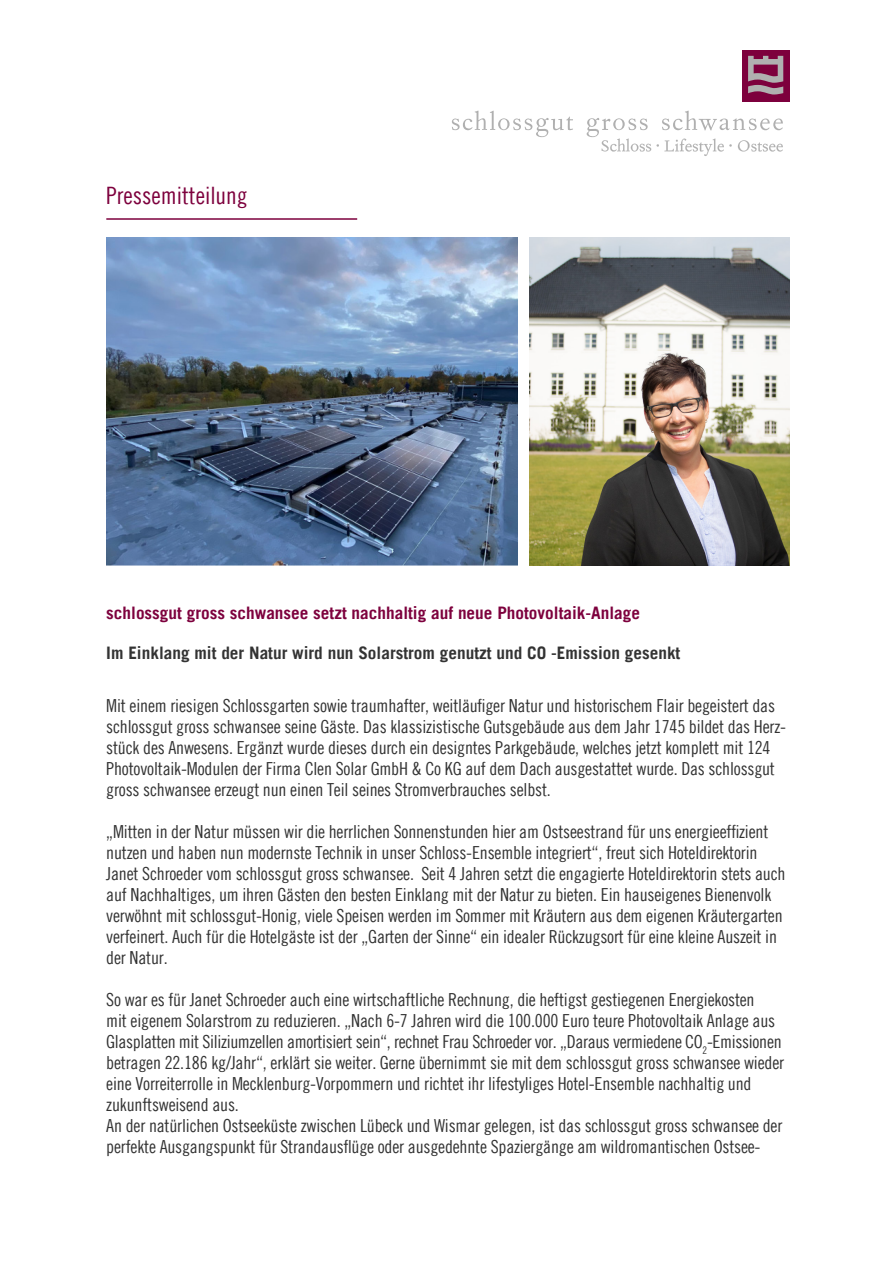
<style>
.page{position:relative;width:893px;height:1263px;background:#fff}
.page>*{position:absolute;margin:0;border:0;box-sizing:border-box;transform-origin:0 0}
.t1{font:24px "Trade Gothic Cond Eighteen";color:#7d003d}
.t2{font:18px/21px "Trade Gothic Cond Eighteen";letter-spacing:-.01em;color:#333}
.t3{font:700 17.25px "Trade Gothic LT";color:#333}
.t4{font:700 17.25px "Trade Gothic LT";color:#7d003d}
</style>
<div class="page">
<svg style="left:657px;top:139px;width:75px;height:17px"></svg>
<svg style="left:738px;top:140px;width:45px;height:12px"></svg>
<div style="left:742px;top:50px;width:47px;height:51px;background:#7d003d"></div>
<svg style="left:748px;top:56px;width:35px;height:39px"></svg>
<svg style="left:452px;top:111px;width:121px;height:26px"></svg>
<svg style="left:587px;top:118px;width:64px;height:34px"></svg>
<svg style="left:662px;top:111px;width:121px;height:19px"></svg>
<hr style="left:106px;top:218px;width:251px;height:2px;background:#7d003d">
<img style="left:529px;top:237px;width:260px;height:329px">
<img style="left:106px;top:237px;width:411px;height:329px">
<p class="t1" style="left:106px;top:182px;width:143px">Pressemitteilung</p>
<p class="t4" style="left:106px;top:602px;width:535px">schlossgut gross schwansee setzt nachhaltig auf neue Photovoltaik-Anlage</p>
<p class="t3" style="left:106px;top:643px;width:576px">Im Einklang mit der Natur wird nun Solarstrom genutzt und CO₂-Emission gesenkt</p>
<p class="t2" style="left:106px;top:695px;width:681px">Mit einem riesigen Schlossgarten sowie traumhafter, weitläufiger Natur und historischem Flair begeistert das schlossgut gross schwansee seine Gäste. Das klassizistische Gutsgebäude aus dem Jahr 1745 bildet das Herz&shy;stück des Anwesens. Ergänzt wurde dieses durch ein designtes Parkgebäude, welches jetzt komplett mit 124<br>Photovoltaik-Modulen der Firma Clen Solar GmbH &amp; Co KG auf dem Dach ausgestattet wurde. Das schlossgut gross schwansee erzeugt nun einen Teil seines Stromverbrauches selbst.</p>
<p class="t2" style="left:106px;top:821px;width:681px">„Mitten in der Natur müssen wir die herrlichen Sonnenstunden hier am Ostseestrand für uns energieeffizient nutzen und haben nun modernste Technik in unser Schloss-Ensemble integriert“, freut sich Hoteldirektorin Janet Schroeder vom schlossgut gross schwansee. Seit 4 Jahren setzt die engagierte Hoteldirektorin stets auch auf Nachhaltiges, um ihren Gästen den besten Einklang mit der Natur zu bieten. Ein hauseigenes Bienenvolk verwöhnt mit schlossgut-Honig, viele Speisen werden im Sommer mit Kräutern aus dem eigenen Kräutergarten verfeinert. Auch für die Hotelgäste ist der „Garten der Sinne“ ein idealer Rückzugsort für eine kleine Auszeit in der Natur.</p>
<p class="t2" style="left:106px;top:989px;width:679px">So war es für Janet Schroeder auch eine wirtschaftliche Rechnung, die heftigst gestiegenen Energiekosten<br>mit eigenem Solarstrom zu reduzieren. „Nach 6-7 Jahren wird die 100.000 Euro teure Photovoltaik Anlage aus Glasplatten mit Siliziumzellen amortisiert sein“, rechnet Frau Schroeder vor. „Daraus vermiedene CO<sub>2</sub>-Emissionen betragen 22.186 kg/Jahr“, erklärt sie weiter. Gerne übernimmt sie mit dem schlossgut gross schwansee wieder eine Vorreiterrolle in Mecklenburg-Vorpommern und richtet ihr lifestyliges Hotel-Ensemble nachhaltig und zukunftsweisend aus.</p>
<p class="t2" style="left:106px;top:1115px;width:678px">An der natürlichen Ostseeküste zwischen Lübeck und Wismar gelegen, ist das schlossgut gross schwansee der perfekte Ausgangspunkt für Strandausflüge oder ausgedehnte Spaziergänge am wildromantischen Ostsee-</p>
</div>
